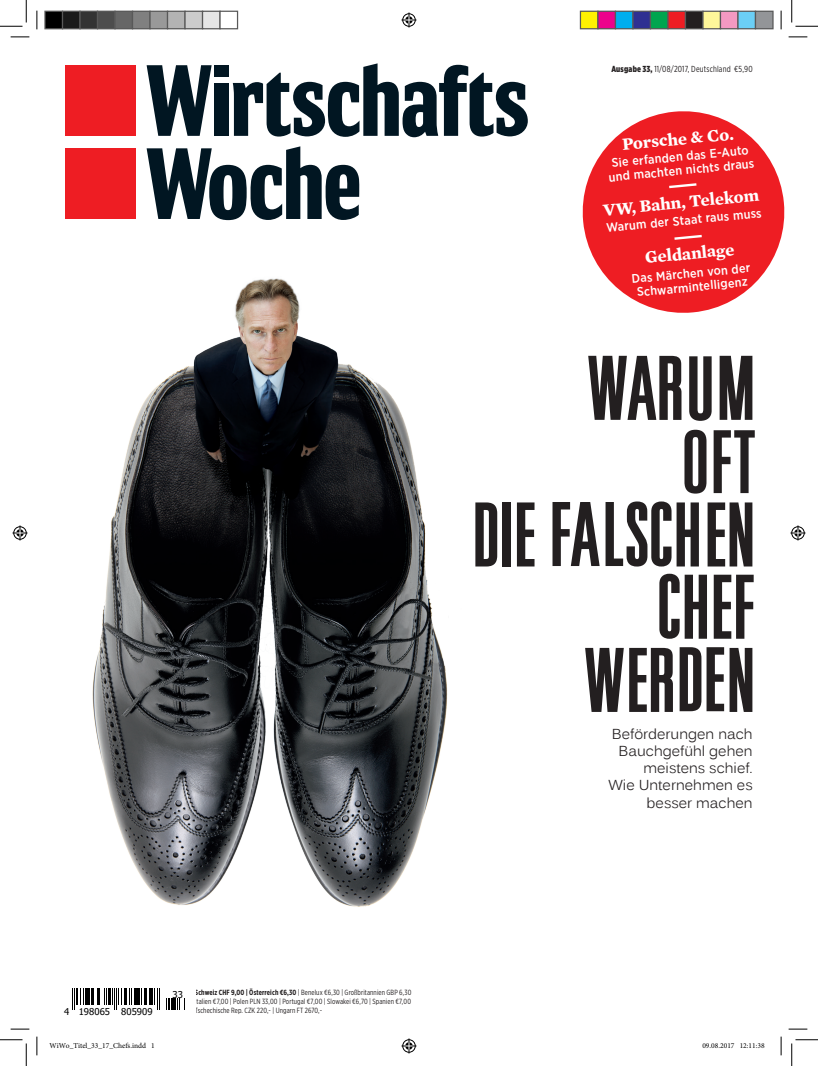
<style>
.page{position:relative;width:818px;height:1066px;background:#fff}
.page>*{position:absolute;margin:0;border:0;box-sizing:border-box;transform-origin:0 0}
.t1{font:700 17.5px "Mercury Text G2";color:#fff}
.t2{font:14.38px/17px "Kalinga";color:#231f20;text-align:right}
.t3{font:500 12.5px/13.9px "Gotham Narrow";color:#fff;text-align:center}
.t4{font:11.5px "Tahoma Standard";letter-spacing:.005em;color:#000}
.Zusatzthema_FETT{font:8.75px "Gotham X Narrow";letter-spacing:.02em;color:#231f20}
.t5{font:7.5px/8.8px "Gotham X Narrow";letter-spacing:.015em;color:#231f20}
.t6{font:7.5px "Minion Pro";color:#000}
.s1{font-weight:900}
.s2{font-weight:700}
</style>
<div class="page">
<div style="left:65px;top:148px;width:71px;height:71px;background:#ee1d23"></div>
<div style="left:65px;top:65px;width:71px;height:71px;background:#ee1d23"></div>
<svg style="left:147px;top:146px;width:213px;height:74px"></svg>
<div style="left:214px;top:65px;width:14px;height:12px;background:#011622"></div>
<div style="left:214px;top:83px;width:14px;height:53px;background:#011622"></div>
<svg style="left:147px;top:65px;width:65px;height:71px"></svg>
<svg style="left:233px;top:63px;width:295px;height:74px"></svg>
<img style="left:92px;top:278px;width:386px;height:629px">
<svg style="left:659px;top:574px;width:48px;height:65px"></svg>
<svg style="left:714px;top:575px;width:40px;height:64px"></svg>
<div style="left:502px;top:502px;width:9px;height:64px;background:#231f20"></div>
<svg style="left:475px;top:502px;width:22px;height:64px"></svg>
<svg style="left:517px;top:502px;width:17px;height:64px"></svg>
<svg style="left:552px;top:501px;width:147px;height:65px"></svg>
<svg style="left:707px;top:502px;width:45px;height:64px"></svg>
<svg style="left:689px;top:356px;width:23px;height:65px"></svg>
<svg style="left:719px;top:356px;width:33px;height:64px;background:#4e4a4b"></svg>
<svg style="left:588px;top:356px;width:93px;height:64px"></svg>
<svg style="left:679px;top:647px;width:73px;height:65px"></svg>
<svg style="left:585px;top:648px;width:88px;height:64px"></svg>
<svg style="left:684px;top:430px;width:22px;height:64px"></svg>
<svg style="left:714px;top:430px;width:41px;height:63px"></svg>
<svg style="left:72px;top:988px;width:18px;height:22px"></svg>
<hr style="left:91px;top:988px;width:3px;height:17px;background:#000">
<svg style="left:97px;top:988px;width:10px;height:17px"></svg>
<hr style="left:108px;top:988px;width:3px;height:17px;background:#000">
<svg style="left:114px;top:988px;width:8px;height:22px"></svg>
<hr style="left:124px;top:988px;width:3px;height:17px;background:#000">
<svg style="left:129px;top:988px;width:13px;height:17px"></svg>
<hr style="left:144px;top:988px;width:3px;height:17px;background:#000">
<svg style="left:149px;top:988px;width:11px;height:22px"></svg>
<svg style="left:166px;top:999px;width:19px;height:11px"></svg>
<svg style="left:582px;top:111px;width:203px;height:202px;fill:#ee1d23"></svg>
<svg style="left:667px;top:182px;width:32px;height:8px"></svg>
<svg style="left:672px;top:233px;width:32px;height:8px"></svg>
<svg style="left:11px;top:36px;width:18px;height:2px"></svg>
<svg style="left:788px;top:36px;width:19px;height:2px"></svg>
<svg style="left:11px;top:1028px;width:18px;height:2px"></svg>
<svg style="left:788px;top:1028px;width:19px;height:2px"></svg>
<svg style="left:36px;top:11px;width:2px;height:18px"></svg>
<svg style="left:36px;top:1037px;width:2px;height:18px"></svg>
<svg style="left:780px;top:11px;width:2px;height:18px"></svg>
<svg style="left:780px;top:1037px;width:2px;height:18px"></svg>
<svg style="left:0;top:0;width:27px;height:27px"></svg>
<svg style="left:0;top:1039px;width:27px;height:27px"></svg>
<svg style="left:791px;top:0;width:27px;height:27px"></svg>
<svg style="left:791px;top:1039px;width:27px;height:27px"></svg>
<svg style="left:401px;top:13px;width:15px;height:15px"></svg>
<svg style="left:401px;top:1038px;width:15px;height:15px"></svg>
<svg style="left:13px;top:525px;width:15px;height:15px"></svg>
<svg style="left:790px;top:525px;width:15px;height:15px"></svg>
<div style="left:45px;top:11px;width:18px;height:18px;background:#000"></div>
<div style="left:44px;top:11px;width:19px;height:18px;border:1px solid #595959"></div>
<div style="left:63px;top:11px;width:17px;height:18px;background:#1a1a1a"></div>
<div style="left:62px;top:11px;width:19px;height:18px;border:1px solid #595959"></div>
<div style="left:80px;top:11px;width:18px;height:18px;background:#333"></div>
<div style="left:79px;top:11px;width:19px;height:18px;border:1px solid #595959"></div>
<div style="left:98px;top:11px;width:17px;height:18px;background:#4d4d4d"></div>
<div style="left:97px;top:11px;width:19px;height:18px;border:1px solid #595959"></div>
<div style="left:115px;top:11px;width:18px;height:18px;background:#666"></div>
<div style="left:114px;top:11px;width:19px;height:18px;border:1px solid #595959"></div>
<div style="left:133px;top:11px;width:17px;height:18px;background:#808080"></div>
<div style="left:132px;top:11px;width:19px;height:18px;border:1px solid #595959"></div>
<div style="left:150px;top:11px;width:18px;height:18px;background:#999"></div>
<div style="left:149px;top:11px;width:19px;height:18px;border:1px solid #595959"></div>
<div style="left:168px;top:11px;width:17px;height:18px;background:#b3b3b3"></div>
<div style="left:167px;top:11px;width:19px;height:18px;border:1px solid #595959"></div>
<div style="left:185px;top:11px;width:18px;height:18px;background:#ccc"></div>
<div style="left:184px;top:11px;width:19px;height:18px;border:1px solid #595959"></div>
<div style="left:203px;top:11px;width:17px;height:18px;background:#e6e6e6"></div>
<div style="left:202px;top:11px;width:19px;height:18px;border:1px solid #595959"></div>
<div style="left:219px;top:11px;width:19px;height:18px;border:1px solid #595959"></div>
<div style="left:580px;top:11px;width:18px;height:18px;background:#fff101"></div>
<div style="left:580px;top:11px;width:18px;height:18px;border:1px solid #595959"></div>
<div style="left:598px;top:11px;width:17px;height:18px;background:#ed028c"></div>
<div style="left:597px;top:11px;width:19px;height:18px;border:1px solid #595959"></div>
<div style="left:615px;top:11px;width:18px;height:18px;background:#00aeef"></div>
<div style="left:615px;top:11px;width:18px;height:18px;border:1px solid #595959"></div>
<div style="left:633px;top:11px;width:17px;height:18px;background:#2e3092"></div>
<div style="left:632px;top:11px;width:19px;height:18px;border:1px solid #595959"></div>
<div style="left:650px;top:11px;width:18px;height:18px;background:#00a54f"></div>
<div style="left:650px;top:11px;width:18px;height:18px;border:1px solid #595959"></div>
<div style="left:668px;top:11px;width:17px;height:18px;background:#ee1d23"></div>
<div style="left:667px;top:11px;width:19px;height:18px;border:1px solid #595959"></div>
<div style="left:685px;top:11px;width:18px;height:18px;background:#231f20"></div>
<div style="left:685px;top:11px;width:18px;height:18px;border:1px solid #595959"></div>
<div style="left:703px;top:11px;width:17px;height:18px;background:#fff79a"></div>
<div style="left:702px;top:11px;width:19px;height:18px;border:1px solid #595959"></div>
<div style="left:720px;top:11px;width:18px;height:18px;background:#f499c2"></div>
<div style="left:720px;top:11px;width:18px;height:18px;border:1px solid #595959"></div>
<div style="left:738px;top:11px;width:17px;height:18px;background:#6bcff6"></div>
<div style="left:737px;top:11px;width:19px;height:18px;border:1px solid #595959"></div>
<div style="left:755px;top:11px;width:18px;height:18px;background:#939598"></div>
<div style="left:755px;top:11px;width:18px;height:18px;border:1px solid #595959"></div>
<p class="Zusatzthema_FETT" style="left:611px;top:64px;width:143px"><span class="s1">Ausgabe 33,</span> 11/08/2017, Deutschland €5,90</p>
<p class="t1" style="left:621px;top:130px;width:113px;rotate:-5deg">Porsche &amp; Co.</p>
<p class="t3" style="left:606px;top:157px;width:148px;rotate:-6deg">Sie erfanden das E-Auto und machten nichts draus</p>
<p class="t1" style="left:602px;top:196px;width:158px;rotate:-5deg">VW, Bahn, Telekom</p>
<p class="t3" style="left:605px;top:221px;width:157px;rotate:-6deg">Warum der Staat raus muss</p>
<p class="t1" style="left:644px;top:244px;width:91px;rotate:-5deg">Geldanlage</p>
<p class="t3" style="left:631px;top:272px;width:121px;rotate:-6deg">Das Märchen von der<br>Schwarmintelligenz</p>
<p class="t5" style="left:195px;top:988px;width:218px"><span class="s2">Schweiz CHF 9,00 | Österreich €6,30</span> | Benelux €6,30 | Großbritannien GBP 6,30<br>Italien €7,00 | Polen PLN 33,00 | Portugal €7,00 | Slowakei €6,70 | Spanien €7,00</p>
<p class="t4" style="left:172px;top:987px;width:12px">33</p>
<p class="t4" style="left:64px;top:1004px;width:90px">4 198065 805909</p>
<p class="t5" style="left:195px;top:1005px;width:129px">Tschechische Rep. CZK 220,- | Ungarn FT 2670,-</p>
<p class="t2" style="left:608px;top:727px;width:146px">Beförderungen nach<br>Bauchgefühl gehen meistens schief.<br>Wie Unternehmen es besser machen</p>
<p class="t6" style="left:49px;top:1040px;width:107px">WiWo_Titel_33_17_Chefs.indd 1</p>
<p class="t6" style="left:702px;top:1040px;width:64px">09.08.2017 12:11:38</p>
</div>
